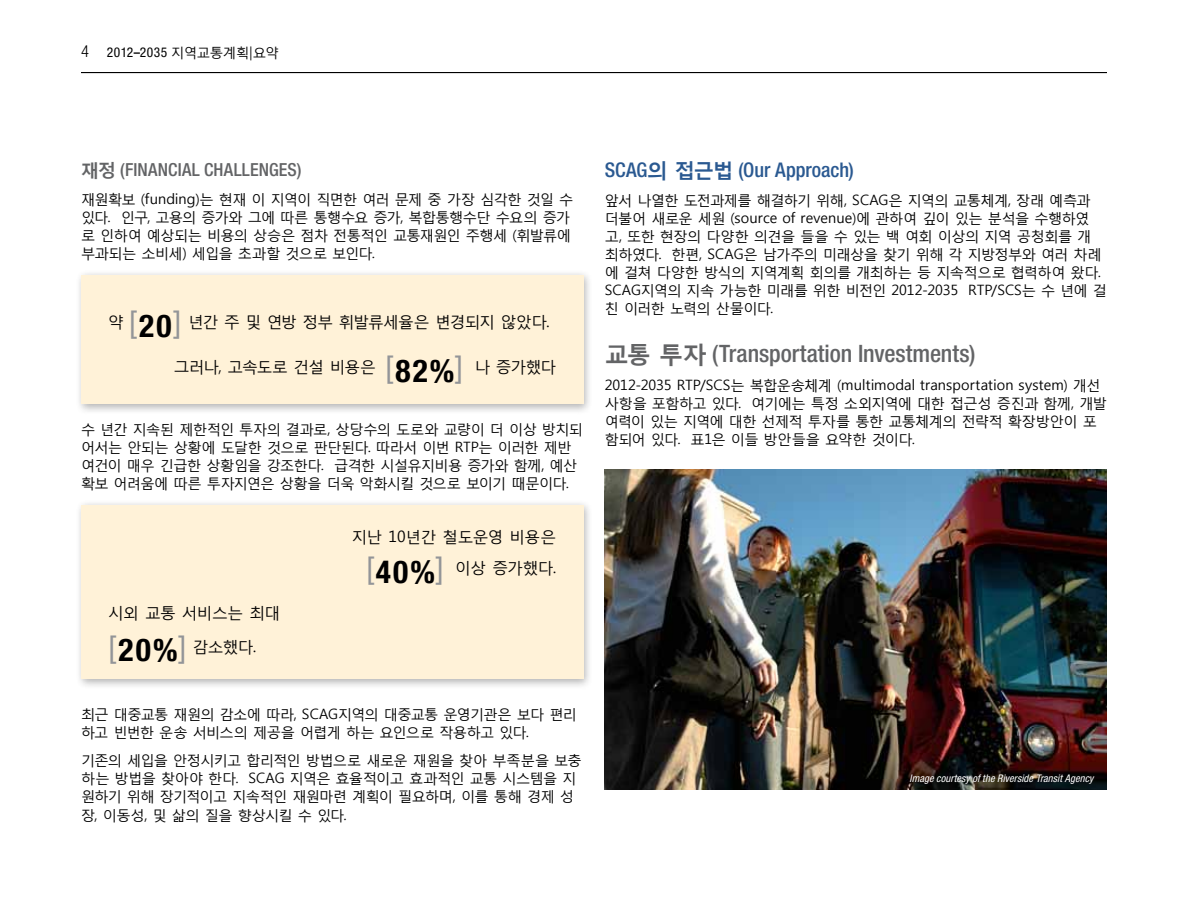
<style>
.page{position:relative;width:1188px;height:918px;background:#fff}
.page>*{position:absolute;margin:0;border:0;box-sizing:border-box;transform-origin:0 0}
.t1{font:500 condensed 24px "Helvetica Neue LT Std";color:#636466}
.t2{font:500 condensed 20.25px "Helvetica Neue LT Std";color:#2a5991}
.t3{font:500 condensed 18px "Helvetica Neue LT Std";letter-spacing:.015em;color:#636466}
.t4{font:15.75px/31.2px "Malgun Gothic";letter-spacing:-.05em;color:#000;text-align:right}
.t5{font:14.25px/18px "Malgun Gothic";letter-spacing:-.045em;color:#000}
.t6{font:14.25px/18px "Malgun Gothic";letter-spacing:-.02em;color:#000}
.t7{font:13.5px "Malgun Gothic";letter-spacing:-.035em;color:#000}
.t8{font:italic condensed 10.5px "Helvetica Neue LT Std";letter-spacing:.01em;color:#fff}
.s1{font-family:"Helvetica Neue LT Std";font-weight:300;font-stretch:condensed;font-size:16.5px}
.s2{font-family:"Helvetica Neue LT Std";font-stretch:condensed}
.s3{font-family:"Helvetica Neue LT Std";font-weight:500;font-stretch:condensed}
.s4{font-family:"Malgun Gothic";font-weight:700;font-stretch:normal}
.s5{font-family:"Helvetica Neue LT Std";font-stretch:condensed;font-size:31.5px;color:#939598}
.s6{font-family:"Helvetica Neue LT Std";font-weight:700;font-stretch:condensed;font-size:31.5px}
</style>
<div class="page">
<hr style="left:81px;top:72px;width:1026px;height:1px;background:#000">
<div style="left:75px;top:270px;width:519px;height:145px;background:#000;opacity:.3"></div>
<div style="left:81px;top:276px;width:502px;height:128px;background:#fff2d8"></div>
<div style="left:75px;top:500px;width:519px;height:190px;background:#000;opacity:.3"></div>
<div style="left:81px;top:506px;width:502px;height:173px;background:#fff2d8"></div>
<img style="left:605px;top:469px;width:502px;height:321px">
<p class="t7" style="left:81px;top:44px;width:199px"><span class="s1">4</span> <span class="s2">2012</span><span class="s3">–</span><span class="s2">2035</span> 지역교통계획|요약</p>
<p class="t3" style="left:81px;top:159px;width:222px"><span class="s4">재정</span> (Financial Challenges)</p>
<p class="t5" style="left:81px;top:190px;width:494px">재원확보 (funding)는 현재 이 지역이 직면한 여러 문제 중 가장 심각한 것일 수 있다. 인구, 고용의 증가와 그에 따른 통행수요 증가, 복합통행수단 수요의 증가 로 인하여 예상되는 비용의 상승은 점차 전통적인 교통재원인 주행세 (휘발류에 부과되는 소비세) 세입을 초과할 것으로 보인다.</p>
<p class="t4" style="left:108px;top:306px;width:443px">약 <span class="s5">[</span><span class="s6">20</span><span class="s5">]</span> 년간 주 및 연방 정부 휘발류세율은 변경되지 않았다.</p>
<p class="t4" style="left:174px;top:351px;width:384px">그러나, 고속도로 건설 비용은 <span class="s5">[</span><span class="s6">82%</span><span class="s5">]</span> 나 증가했다</p>
<p class="t5" style="left:81px;top:420px;width:504px">수 년간 지속된 제한적인 투자의 결과로, 상당수의 도로와 교량이 더 이상 방치되 어서는 안되는 상황에 도달한 것으로 판단된다. 따라서 이번 RTP는 이러한 제반 여건이 매우 긴급한 상황임을 강조한다. 급격한 시설유지비용 증가와 함께, 예산 확보 어려움에 따른 투자지연은 상황을 더욱 악화시킬 것으로 보이기 때문이다.</p>
<p class="t4" style="left:352px;top:521px;width:206px">지난 10년간 철도운영 비용은 <span class="s5">[</span><span class="s6">40%</span><span class="s5">]</span> 이상 증가했다.</p>
<p class="t4" style="left:108px;top:595px;width:174px;line-height:34.2px;text-align:left">시외 교통 서비스는 최대 <span class="s5">[</span><span class="s6">20%</span><span class="s5">]</span> 감소했다.</p>
<p class="t5" style="left:81px;top:705px;width:497px">최근 대중교통 재원의 감소에 따라, SCAG지역의 대중교통 운영기관은 보다 편리 하고 빈번한 운송 서비스의 제공을 어렵게 하는 요인으로 작용하고 있다.</p>
<p class="t5" style="left:81px;top:751px;width:502px">기존의 세입을 안정시키고 합리적인 방법으로 새로운 재원을 찾아 부족분을 보충 하는 방법을 찾아야 한다. SCAG 지역은 효율적이고 효과적인 교통 시스템을 지 원하기 위해 장기적이고 지속적인 재원마련 계획이 필요하며, 이를 통해 경제 성</p>
<p class="t5" style="left:81px;top:806px;width:267px">장, 이동성, 및 삶의 질을 향상시킬 수 있다.</p>
<h2 class="t2" style="left:605px;top:158px;width:251px">SCAG<span class="s4">의 접근법</span> (Our Approach)</h2>
<p class="t5" style="left:605px;top:191px;width:504px">앞서 나열한 도전과제를 해결하기 위해, SCAG은 지역의 교통체계, 장래 예측과 더불어 새로운 세원 (source of revenue)에 관하여 깊이 있는 분석을 수행하였 고, 또한 현장의 다양한 의견을 들을 수 있는 백 여회 이상의 지역 공청회를 개 최하였다. 한편, SCAG은 남가주의 미래상을 찾기 위해 각 지방정부와 여러 차례 에 걸쳐 다양한 방식의 지역계획 회의를 개최하는 등 지속적으로 협력하여 왔다.<br>SCAG지역의 지속 가능한 미래를 위한 비전인 2012-2035 RTP/SCS는 수 년에 걸 친 이러한 노력의 산물이다.</p>
<h1 class="t1" style="left:605px;top:339px;width:372px"><span class="s4">교통 투자</span> (Transportation Investments)</h1>
<p class="t6" style="left:605px;top:376px;width:504px">2012-2035 RTP/SCS는 복합운송체계 (multimodal transportation system) 개선 사항을 포함하고 있다. 여기에는 특정 소외지역에 대한 접근성 증진과 함께, 개발 여력이 있는 지역에 대한 선제적 투자를 통한 교통체계의 전략적 확장방안이 포 함되어 있다. 표1은 이들 방안들을 요약한 것이다.</p>
<p class="t8" style="left:909px;top:772px;width:185px">Image courtesy of the Riverside Transit Agency</p>
</div>
